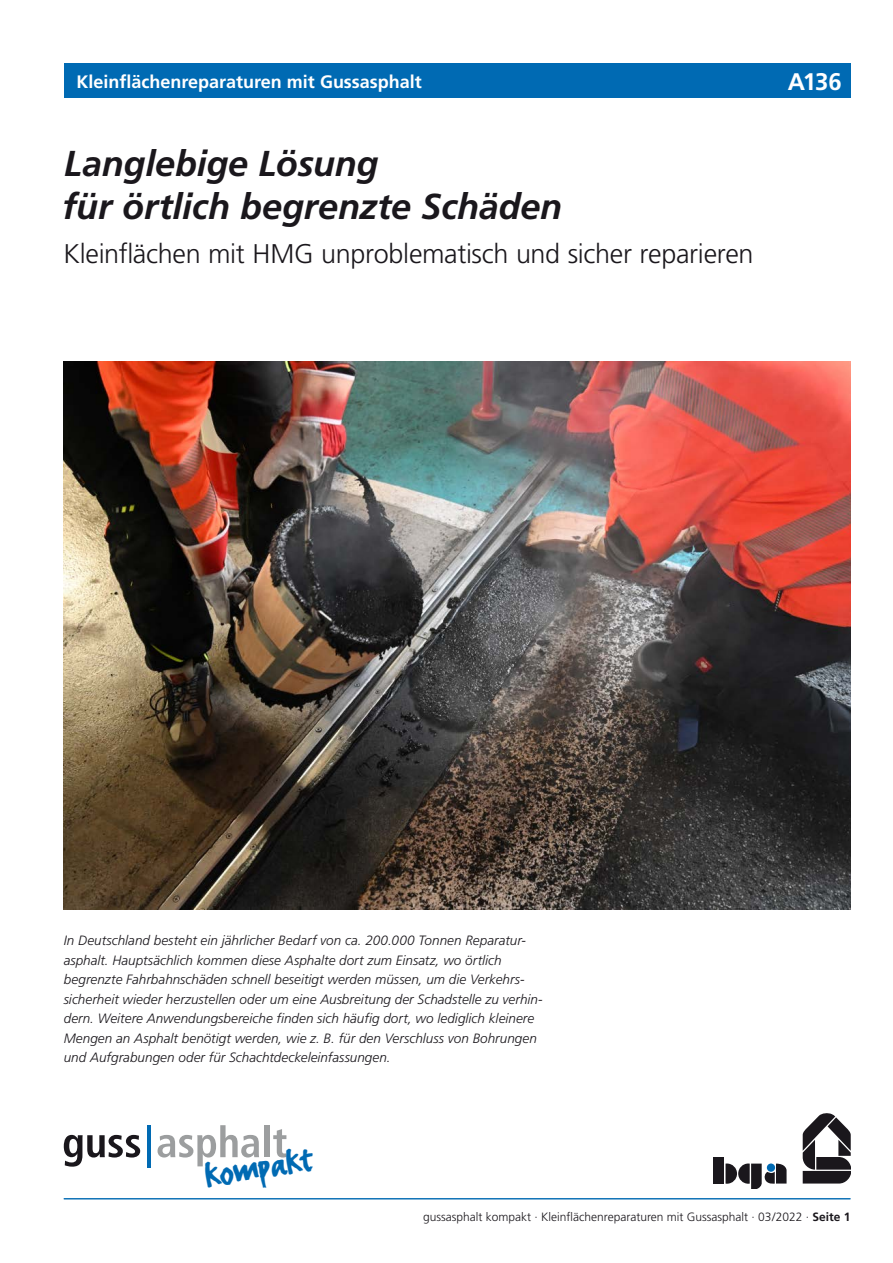
<style>
.page{position:relative;width:893px;height:1263px;background:#fff}
.page>*{position:absolute;margin:0;border:0;box-sizing:border-box;transform-origin:0 0}
.t1{font:43.05px "FF Erikrighthand";color:#006ab3}
.t2{font:italic 700 36px/43.2px "Frutiger";letter-spacing:-.005em;color:#1a171c}
.t3{font:300 27px "Frutiger";letter-spacing:-.01em;color:#1a171c}
.t4{font:700 24px "Frutiger";color:#fff}
.t5{font:700 18px "Frutiger";color:#fff}
.t6{font:italic 300 13.5px/19.5px "Frutiger";letter-spacing:.005em;color:#1a171c}
.t7{font:300 12px "Frutiger";color:#1a171c}
.s1{font-weight:700}
</style>
<div class="page">
<div style="left:64px;top:64px;width:786px;height:34px;background:#006ab3"></div>
<hr style="left:64px;top:1198px;width:786px;height:1px;background:#006ab3">
<div style="left:714px;top:1157px;width:10px;height:26px;background:#1a171c"></div>
<svg style="left:802px;top:1113px;width:48px;height:71px"></svg>
<svg style="left:725px;top:1163px;width:61px;height:26px"></svg>
<svg style="left:64px;top:1135px;width:76px;height:32px"></svg>
<hr style="left:147px;top:1125px;width:4px;height:43px;background:#006ab3">
<svg style="left:158px;top:1125px;width:101px;height:41px"></svg>
<div style="left:264px;top:1125px;width:6px;height:32px;background:#9c9e9f"></div>
<svg style="left:273px;top:1129px;width:13px;height:28px"></svg>
<img style="left:64px;top:361px;width:786px;height:549px">
<h3 class="t5" style="left:77px;top:71px;width:347px">Kleinflächenreparaturen mit Gussasphalt</h3>
<h3 class="t4" style="left:788px;top:67px;width:56px">A136</h3>
<h2 class="t2" style="left:63px;top:142px;width:501px">Langlebige Lösung<br>für örtlich begrenzte Schäden</h2>
<h3 class="t3" style="left:63px;top:239px;width:692px">Kleinflächen mit HMG unproblematisch und sicher reparieren</h3>
<p class="t6" style="left:64px;top:931px;width:480px">In Deutschland besteht ein jährlicher Bedarf von ca. 200.000 Tonnen Reparatur&shy;asphalt. Hauptsächlich kommen diese Asphalte dort zum Einsatz, wo örtlich begrenzte Fahrbahnschäden schnell beseitigt werden müssen, um die Verkehrs&shy;sicherheit wieder herzustellen oder um eine Ausbreitung der Schadstelle zu verhin&shy;dern. Weitere Anwendungsbereiche finden sich häufig dort, wo lediglich kleinere Mengen an Asphalt benötigt werden, wie z. B. für den Verschluss von Bohrungen und Aufgrabungen oder für Schachtdeckeleinfassungen.</p>
<h1 class="t1" style="left:201px;top:1149px;width:110px;rotate:-9deg">kompakt</h1>
<p class="t7" style="left:423px;top:1210px;width:429px">gussasphalt kompakt · Kleinflächenreparaturen mit Gussasphalt · 03/2022 · <span class="s1">Seite 1</span></p>
</div>
